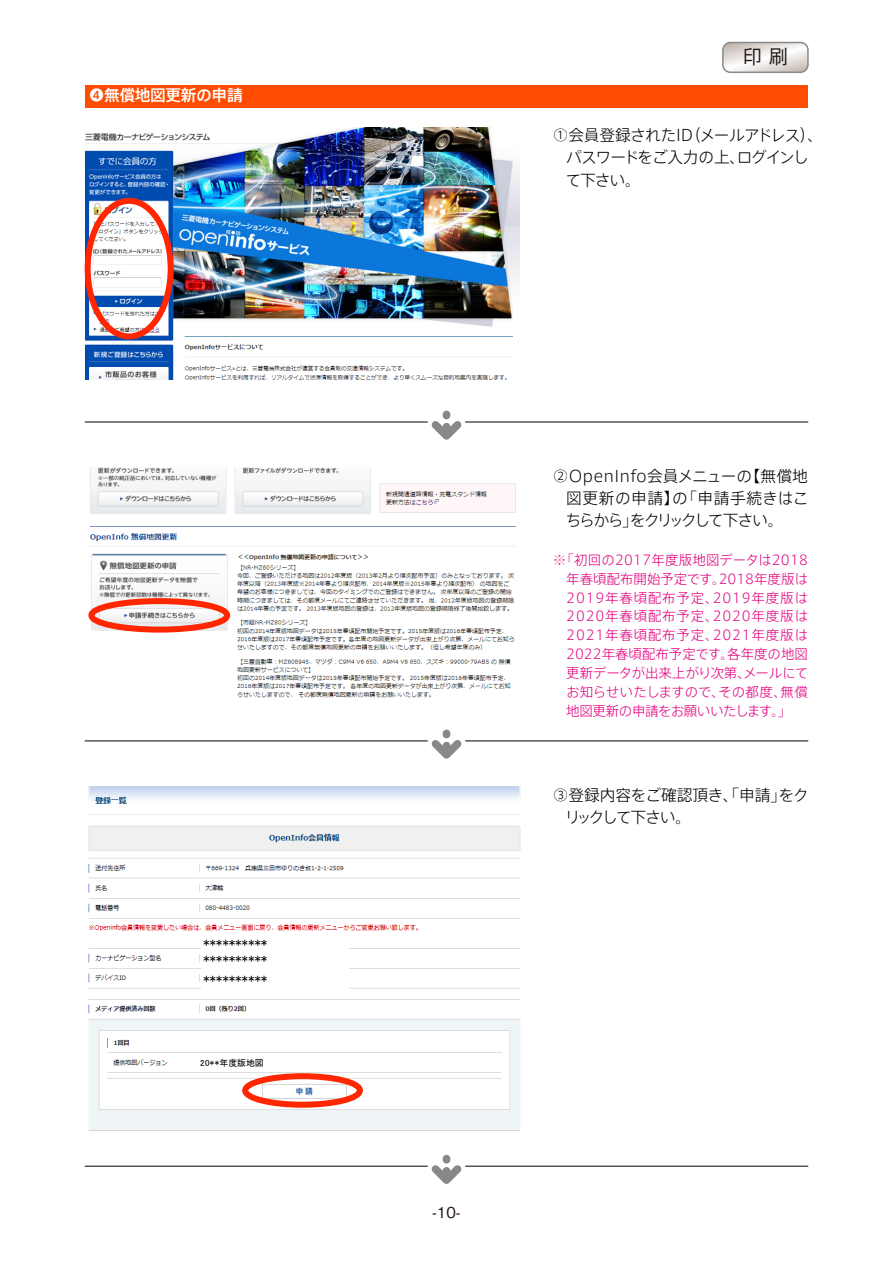
<style>
.page{position:relative;width:893px;height:1263px;background:#fff}
.page>*{position:absolute;margin:0;border:0;box-sizing:border-box;transform-origin:0 0}
.t1{font:500 19.5px "Gothic BBB Pro";color:#231815}
.t2{font:300 15.75px/22px "Axis Std";letter-spacing:-.04em;color:#000}
.t3{font:500 15.75px "Axis Std";letter-spacing:-.025em;color:#fff}
.t4{font:500 15px "Gothic BBB Pro";color:#231815}
.t5{font:300 13.5px/18.9px "Axis Std";letter-spacing:-.025em;color:#e3007f;text-align:justify}
.t6{font:12.15px/18.6px "MS P Gothic";color:#000}
.t7{font:8.85px "MS P Gothic";letter-spacing:-.005em;color:#000}
</style>
<div class="page">
<hr style="left:85px;top:422px;width:723px;height:1px;background:#000">
<svg style="left:425px;top:414px;width:43px;height:26px"></svg>
<hr style="left:85px;top:741px;width:723px;height:1px;background:#000">
<svg style="left:425px;top:733px;width:43px;height:26px"></svg>
<hr style="left:85px;top:1166px;width:723px;height:1px;background:#000">
<svg style="left:425px;top:1158px;width:43px;height:26px"></svg>
<img style="left:88px;top:787px;width:432px;height:343px">
<div style="left:201px;top:934px;width:148px;height:17px;background:#fff"></div>
<div style="left:198px;top:1056px;width:120px;height:14px;background:#fff"></div>
<div style="left:201px;top:953px;width:148px;height:17px;background:#fff"></div>
<div style="left:201px;top:972px;width:148px;height:16px;background:#fff"></div>
<div style="left:201px;top:950px;width:148px;height:17px;background:#fff"></div>
<div style="left:201px;top:969px;width:148px;height:17px;background:#fff"></div>
<img style="left:89px;top:468px;width:427px;height:230px">
<img style="left:85px;top:128px;width:435px;height:251px">
<div style="left:85px;top:198px;width:89px;height:141px;border:6px solid #ff2600;border-radius:50%"></div>
<div style="left:88px;top:598px;width:142px;height:35px;border:6px solid #ff2600;border-radius:50%"></div>
<div style="left:242px;top:1073px;width:121px;height:35px;border:6px solid #ff2600;border-radius:50%"></div>
<div style="left:85px;top:85px;width:723px;height:23px;background:#ff4c00"></div>
<svg style="left:725px;top:45px;width:81px;height:25px"></svg>
<div style="left:722px;top:42px;width:87px;height:31px;border:2px solid #898989;border-radius:8px"></div>
<p class="t3" style="left:89px;top:83px;width:155px">❹無償地図更新の申請</p>
<p class="t6" style="left:203px;top:933px;width:65px">**********</p>
<p class="t6" style="left:261px;top:949px;width:8px;line-height:19.4px">* *</p>
<p class="t6" style="left:203px;top:953px;width:65px">********** **********</p>
<p class="t7" style="left:200px;top:1059px;width:65px">20**年度版地図</p>
<h1 class="t1" style="left:743px;top:41px;width:47px">印 刷</h1>
<p class="t2" style="left:566px;top:124px;width:259px;text-indent:-13px">①会員登録されたID（メールアドレス）、パスワードをご入力の上、ログインして下さい。</p>
<p class="t2" style="left:565px;top:464px;width:245px;text-align:justify;text-indent:-13px">②OpenInfo会員メニューの【無償地図更新の申請】の「申請手続きはこちらから」をクリックして下さい。</p>
<p class="t5" style="left:566px;top:549px;width:244px;text-indent:-13px">※「初回の2017年度版地図データは2018年春頃配布開始予定です。2018年度版は2019年春頃配布予定、2019年度版は2020年春頃配布予定、2020年度版は2021年春頃配布予定、2021年度版は2022年春頃配布予定です。各年度の地図更新データが出来上がり次第、メールにてお知らせいたしますので、その都度、無償地図更新の申請をお願いいたします。」</p>
<p class="t2" style="left:565px;top:783px;width:246px;text-indent:-12px">③登録内容をご確認頂き、「申請」をクリックして下さい。</p>
<p class="t4" style="left:432px;top:1200px;width:30px">-10-</p>
</div>
